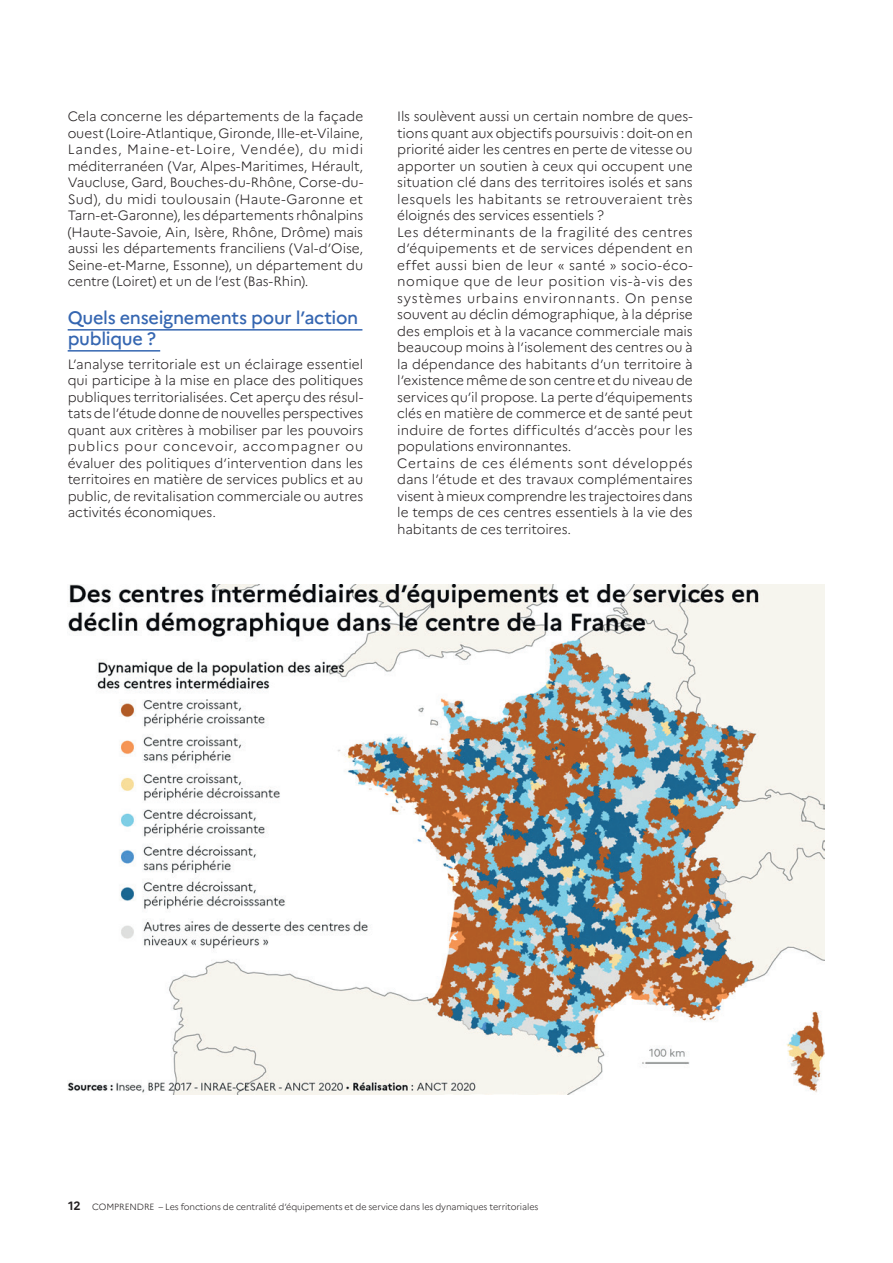
<style>
.page{position:relative;width:893px;height:1263px;background:#fff}
.page>*{position:absolute;margin:0;border:0;box-sizing:border-box;transform-origin:0 0}
.t1{font:500 18px/21px "Marianne";letter-spacing:-.015em;color:#3566b1}
.t2{font:300 13.5px/16.5px "Marianne";letter-spacing:-.005em;color:#231f20;text-align:justify}
.t3{font:300 9px "Marianne";letter-spacing:-.01em;color:#231f20}
.s1{font-weight:700;font-size:12px}
</style>
<div class="page">
<hr style="left:68px;top:329px;width:294px;height:2px;background:#3566b1">
<hr style="left:68px;top:350px;width:92px;height:2px;background:#3566b1">
<img style="left:68px;top:584px;width:757px;height:511px">
<p class="t2" style="left:68px;top:108px;width:297px">Cela concerne les départements de la façade ouest (Loire-Atlantique, Gironde, Ille-et-Vilaine, Landes, Maine-et-Loire, Vendée), du midi méditerranéen (Var, Alpes-Maritimes, Hérault, Vaucluse, Gard, Bouches-du-Rhône, Corse-du-Sud), du midi toulousain (Haute-Garonne et Tarn-et-Garonne), les départements rhônalpins (Haute-Savoie, Ain, Isère, Rhône, Drôme) mais aussi les départements franciliens (Val-d’Oise, Seine-et-Marne, Essonne), un département du centre (Loiret) et un de l’est (Bas-Rhin).</p>
<h1 class="t1" style="left:68px;top:307px;width:292px">Quels enseignements pour l’action publique ?</h1>
<p class="t2" style="left:68px;top:356px;width:297px">L’analyse territoriale est un éclairage essentiel qui participe à la mise en place des politiques publiques territorialisées. Cet aperçu des résul&shy;tats de l’étude donne de nouvelles perspectives quant aux critères à mobiliser par les pouvoirs publics pour concevoir, accompagner ou évaluer des politiques d’intervention dans les territoires en matière de services publics et au public, de revitalisation commerciale ou autres activités économiques.</p>
<p class="t2" style="left:397px;top:108px;width:297px;text-align:left">Ils soulèvent aussi un certain nombre de ques&shy;tions quant aux objectifs poursuivis : doit-on en priorité aider les centres en perte de vitesse ou apporter un soutien à ceux qui occupent une situation clé dans des territoires isolés et sans lesquels les habitants se retrouveraient très éloignés des services essentiels ?<br>Les déterminants de la fragilité des centres d’équipements et de services dépendent en effet aussi bien de leur « santé » socio-éco&shy;nomique que de leur position vis-à-vis des systèmes urbains environnants. On pense souvent au déclin démographique, à la déprise des emplois et à la vacance commerciale mais beaucoup moins à l’isolement des centres ou à la dépendance des habitants d’un territoire à l’existence même de son centre et du niveau de services qu’il propose. La perte d’équipements clés en matière de commerce et de santé peut induire de fortes difficultés d’accès pour les populations environnantes.<br>Certains de ces éléments sont développés dans l’étude et des travaux complémentaires visent à mieux comprendre les trajectoires dans le temps de ces centres essentiels à la vie des habitants de ces territoires.</p>
<p class="t3" style="left:68px;top:1202px;width:472px"><span class="s1">12</span> COMPRENDRE – Les fonctions de centralité d’équipements et de service dans les dynamiques territoriales</p>
</div>
